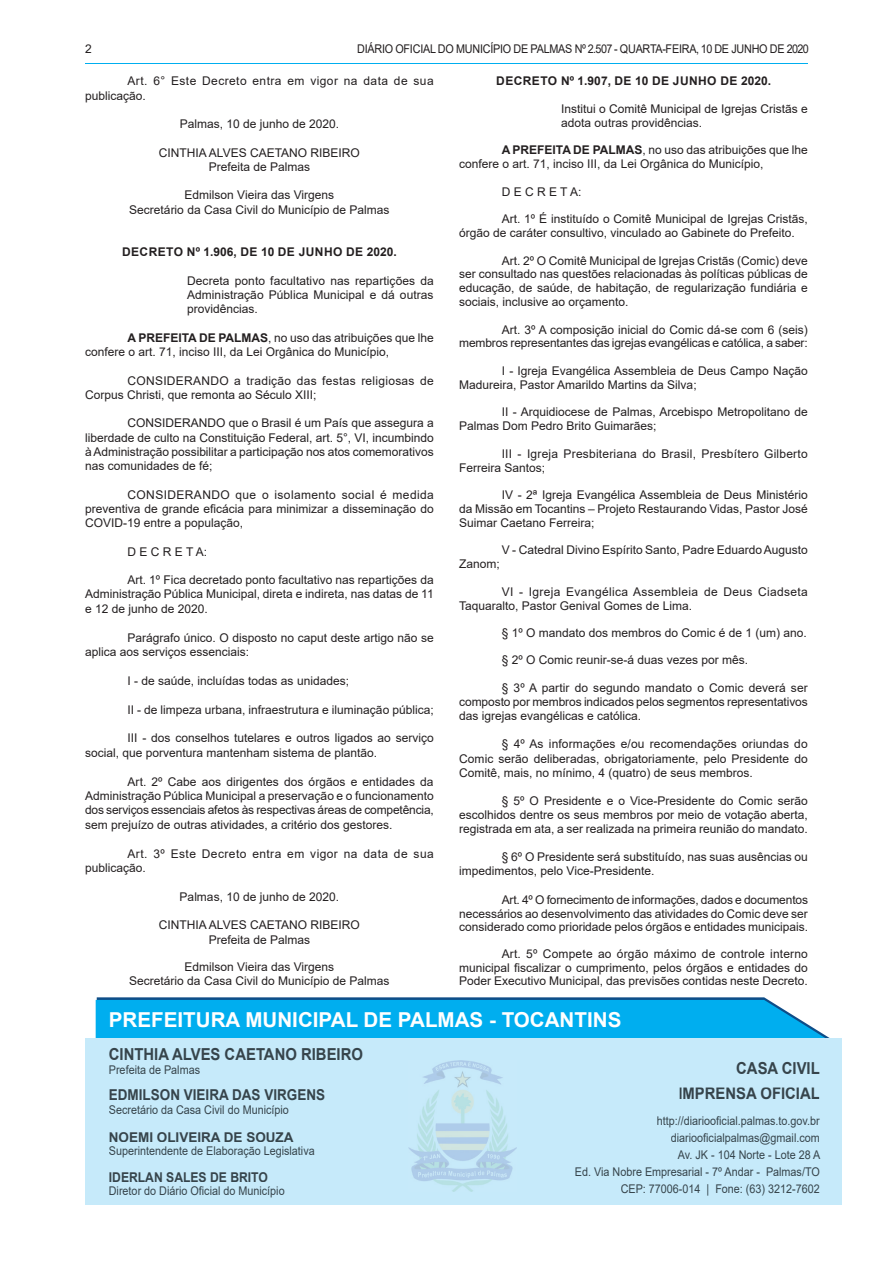
<style>
.page{position:relative;width:893px;height:1263px;background:#fff}
.page>*{position:absolute;margin:0;border:0;box-sizing:border-box;transform-origin:0 0}
.t1{font:700 20.55px "Arial";color:#fff}
.t2{font:700 16.5px/25.7px "Arial";color:#36444b;text-align:right;scale:.9 1}
.t3{font:700 15px "Arial";color:#36444b;scale:.9 1}
.t4{font:700 13.5px "Arial";color:#36444b}
.t5{font:700 13.5px "Arial";color:#36444b;scale:.9 1}
.t6{font:12px/14.2px "Arial";color:#231f20;text-align:justify}
.t7{font:12px/17.1px "Arial";color:#36444b;text-align:right;scale:.9 1}
.t8{font:12px/14.2px "Arial";letter-spacing:.035em;color:#231f20}
.t9{font:12px/14.2px "Arial";letter-spacing:.025em;color:#231f20}
.t10{font:12px/13.6px "Arial";letter-spacing:.03em;color:#231f20}
.t11{font:12px "Arial";letter-spacing:-.02em;color:#231f20;scale:.9 1}
.t12{font:700 12px "Arial";letter-spacing:.035em;color:#231f20}
.t13{font:12px/13.8px "Arial";letter-spacing:.02em;color:#231f20}
.s1{font-weight:700}
</style>
<div class="page">
<hr style="left:85px;top:63px;width:723px;height:1px;background:#00aeef">
<hr style="left:85px;top:1204px;width:723px;height:1px;background:#00aeef">
<svg style="left:96px;top:997px;width:734px;height:41px;background:#0eace9"></svg>
<div style="left:85px;top:1038px;width:757px;height:166px;background:#c6eafa"></div>
<img style="left:408px;top:1061px;width:108px;height:130px">
<p class="t6" style="left:85px;top:41px;width:8px">2</p>
<p class="t11" style="left:357px;top:40px;width:504px">DIÁRIO OFICIAL DO MUNICÍPIO DE PALMAS Nº 2.507 - QUARTA-FEIRA, 10 DE JUNHO DE 2020</p>
<p class="t8" style="left:85px;top:74px;width:350px;text-indent:43px">Art. 6° Este Decreto entra em vigor na data de sua publicação.</p>
<p class="t6" style="left:180px;top:117px;width:161px">Palmas, 10 de junho de 2020.</p>
<p class="t6" style="left:159px;top:145px;width:202px;text-align:center">CINTHIA ALVES CAETANO RIBEIRO<br>Prefeita de Palmas</p>
<p class="t6" style="left:129px;top:188px;width:262px;text-align:center">Edmilson Vieira das Virgens<br>Secretário da Casa Civil do Município de Palmas</p>
<p class="t12" style="left:122px;top:244px;width:276px">DECRETO Nº 1.906, DE 10 DE JUNHO DE 2020.</p>
<p class="t6" style="left:187px;top:273px;width:248px">Decreta ponto facultativo nas repartições da Administração Pública Municipal e dá outras providências.</p>
<p class="t6" style="left:85px;top:330px;width:350px;text-indent:43px"><span class="s1">A PREFEITA DE PALMAS</span>, no uso das atribuições que lhe confere o art. 71, inciso III, da Lei Orgânica do Município,</p>
<p class="t9" style="left:85px;top:373px;width:350px;text-indent:43px">CONSIDERANDO a tradição das festas religiosas de<br>Corpus Christi, que remonta ao Século XIII;</p>
<p class="t6" style="left:85px;top:416px;width:350px;text-indent:43px">CONSIDERANDO que o Brasil é um País que assegura a liberdade de culto na Constituição Federal, art. 5°, VI, incumbindo à Administração possibilitar a participação nos atos comemorativos nas comunidades de fé;</p>
<p class="t6" style="left:85px;top:487px;width:350px;text-indent:43px">CONSIDERANDO que o isolamento social é medida preventiva de grande eficácia para minimizar a disseminação do COVID-19 entre a população,</p>
<p class="t6" style="left:128px;top:544px;width:81px">D E C R E T A:</p>
<p class="t6" style="left:85px;top:572px;width:350px;text-indent:43px">Art. 1º Fica decretado ponto facultativo nas repartições da Administração Pública Municipal, direta e indireta, nas datas de 11 e 12 de junho de 2020.</p>
<p class="t6" style="left:85px;top:630px;width:350px;text-indent:43px">Parágrafo único. O disposto no caput deste artigo não se aplica aos serviços essenciais:</p>
<p class="t6" style="left:128px;top:673px;width:223px">I - de saúde, incluídas todas as unidades;</p>
<p class="t6" style="left:128px;top:702px;width:308px">II - de limpeza urbana, infraestrutura e iluminação pública;</p>
<p class="t6" style="left:85px;top:731px;width:350px;text-indent:43px">III - dos conselhos tutelares e outros ligados ao serviço social, que porventura mantenham sistema de plantão.</p>
<p class="t6" style="left:85px;top:774px;width:350px;text-indent:43px">Art. 2º Cabe aos dirigentes dos órgãos e entidades da Administração Pública Municipal a preservação e o funcionamento dos serviços essenciais afetos às respectivas áreas de competência, sem prejuízo de outras atividades, a critério dos gestores.</p>
<p class="t8" style="left:85px;top:846px;width:350px;text-indent:43px">Art. 3º Este Decreto entra em vigor na data de sua publicação.</p>
<p class="t6" style="left:180px;top:889px;width:161px">Palmas, 10 de junho de 2020.</p>
<p class="t6" style="left:159px;top:918px;width:202px;text-align:center">CINTHIA ALVES CAETANO RIBEIRO<br>Prefeita de Palmas</p>
<p class="t6" style="left:129px;top:960px;width:262px;line-height:13.5px;text-align:center">Edmilson Vieira das Virgens<br>Secretário da Casa Civil do Município de Palmas</p>
<p class="t12" style="left:496px;top:73px;width:276px">DECRETO Nº 1.907, DE 10 DE JUNHO DE 2020.</p>
<p class="t6" style="left:561px;top:102px;width:248px;line-height:13.8px">Institui o Comitê Municipal de Igrejas Cristãs e adota outras providências.</p>
<p class="t6" style="left:459px;top:143px;width:350px;line-height:13.8px;text-indent:43px"><span class="s1">A PREFEITA DE PALMAS</span>, no uso das atribuições que lhe confere o art. 71, inciso III, da Lei Orgânica do Município,</p>
<p class="t6" style="left:502px;top:184px;width:81px">D E C R E T A:</p>
<p class="t6" style="left:459px;top:212px;width:350px;line-height:13.8px;text-indent:43px">Art. 1º É instituído o Comitê Municipal de Igrejas Cristãs, órgão de caráter consultivo, vinculado ao Gabinete do Prefeito.</p>
<p class="t6" style="left:459px;top:253px;width:350px;line-height:13.8px;text-indent:43px">Art. 2º O Comitê Municipal de Igrejas Cristãs (Comic) deve ser consultado nas questões relacionadas às políticas públicas de educação, de saúde, de habitação, de regularização fundiária e sociais, inclusive ao orçamento.</p>
<p class="t6" style="left:459px;top:322px;width:350px;line-height:13.8px;text-align:right">Art. 3º A composição inicial do Comic dá-se com 6 (seis) membros representantes das igrejas evangélicas e católica, a saber:</p>
<p class="t6" style="left:459px;top:364px;width:350px;line-height:13.8px;text-indent:43px">I - Igreja Evangélica Assembleia de Deus Campo Nação<br>Madureira, Pastor Amarildo Martins da Silva;</p>
<p class="t6" style="left:459px;top:405px;width:350px;line-height:13.8px;text-indent:43px">II - Arquidiocese de Palmas, Arcebispo Metropolitano de<br>Palmas Dom Pedro Brito Guimarães;</p>
<p class="t13" style="left:459px;top:447px;width:350px;text-indent:43px">III - Igreja Presbiteriana do Brasil, Presbítero Gilberto<br>Ferreira Santos;</p>
<p class="t6" style="left:459px;top:488px;width:350px;line-height:13.8px;text-indent:43px">IV - 2ª Igreja Evangélica Assembleia de Deus Ministério da Missão em Tocantins – Projeto Restaurando Vidas, Pastor José Suimar Caetano Ferreira;</p>
<p class="t6" style="left:502px;top:543px;width:308px">V - Catedral Divino Espírito Santo, Padre Eduardo Augusto</p>
<p class="t6" style="left:459px;top:557px;width:42px">Zanom;</p>
<p class="t10" style="left:459px;top:585px;width:350px;text-indent:43px">VI - Igreja Evangélica Assembleia de Deus Ciadseta<br>Taquaralto, Pastor Genival Gomes de Lima.</p>
<p class="t6" style="left:502px;top:625px;width:307px">§ 1º O mandato dos membros do Comic é de 1 (um) ano.</p>
<p class="t6" style="left:502px;top:653px;width:248px">§ 2º O Comic reunir-se-á duas vezes por mês.</p>
<p class="t6" style="left:459px;top:681px;width:350px;text-indent:43px">§ 3º A partir do segundo mandato o Comic deverá ser composto por membros indicados pelos segmentos representativos das igrejas evangélicas e católica.</p>
<p class="t6" style="left:459px;top:737px;width:350px;text-indent:43px">§ 4º As informações e/ou recomendações oriundas do Comic serão deliberadas, obrigatoriamente, pelo Presidente do Comitê, mais, no mínimo, 4 (quatro) de seus membros.</p>
<p class="t6" style="left:459px;top:793px;width:350px;text-indent:43px">§ 5º O Presidente e o Vice-Presidente do Comic serão escolhidos dentre os seus membros por meio de votação aberta, registrada em ata, a ser realizada na primeira reunião do mandato.</p>
<p class="t6" style="left:459px;top:850px;width:350px;text-indent:43px">§ 6º O Presidente será substituído, nas suas ausências ou impedimentos, pelo Vice-Presidente.</p>
<p class="t6" style="left:459px;top:892px;width:350px;text-indent:43px">Art. 4º O fornecimento de informações, dados e documentos necessários ao desenvolvimento das atividades do Comic deve ser considerado como prioridade pelos órgãos e entidades municipais.</p>
<p class="t6" style="left:459px;top:947px;width:350px;line-height:13.5px;text-indent:43px">Art. 5º Compete ao órgão máximo de controle interno municipal fiscalizar o cumprimento, pelos órgãos e entidades do Poder Executivo Municipal, das previsões contidas neste Decreto.</p>
<h1 class="t1" style="left:109px;top:1005px;width:514px">PREFEITURA MUNICIPAL DE PALMAS - TOCANTINS</h1>
<h2 class="t2" style="left:109px;top:1042px;width:284px">CINTHIA ALVES CAETANO RIBEIRO</h2>
<p class="t7" style="left:109px;top:1061px;width:103px">Prefeita de Palmas</p>
<p class="t3" style="left:109px;top:1084px;width:242px">EDMILSON VIEIRA DAS VIRGENS</p>
<p class="t7" style="left:109px;top:1101px;width:202px">Secretário da Casa Civil do Município</p>
<p class="t4" style="left:109px;top:1127px;width:186px">NOEMI OLIVEIRA DE SOUZA</p>
<p class="t7" style="left:109px;top:1142px;width:230px">Superintendente de Elaboração Legislativa</p>
<p class="t5" style="left:109px;top:1167px;width:178px">IDERLAN SALES DE BRITO</p>
<p class="t7" style="left:109px;top:1182px;width:197px">Diretor do Diário Oficial do Município</p>
<h2 class="t2" style="left:678px;top:1055px;width:159px">CASA CIVIL<br>IMPRENSA OFICIAL</h2>
<p class="t7" style="left:575px;top:1112px;width:274px">http://diariooficial.palmas.to.gov.br diariooficialpalmas@gmail.com<br>Av. JK - 104 Norte - Lote 28 A<br>Ed. Via Nobre Empresarial - 7º Andar - Palmas/TO CEP: 77006-014 | Fone: (63) 3212-7602</p>
</div>
